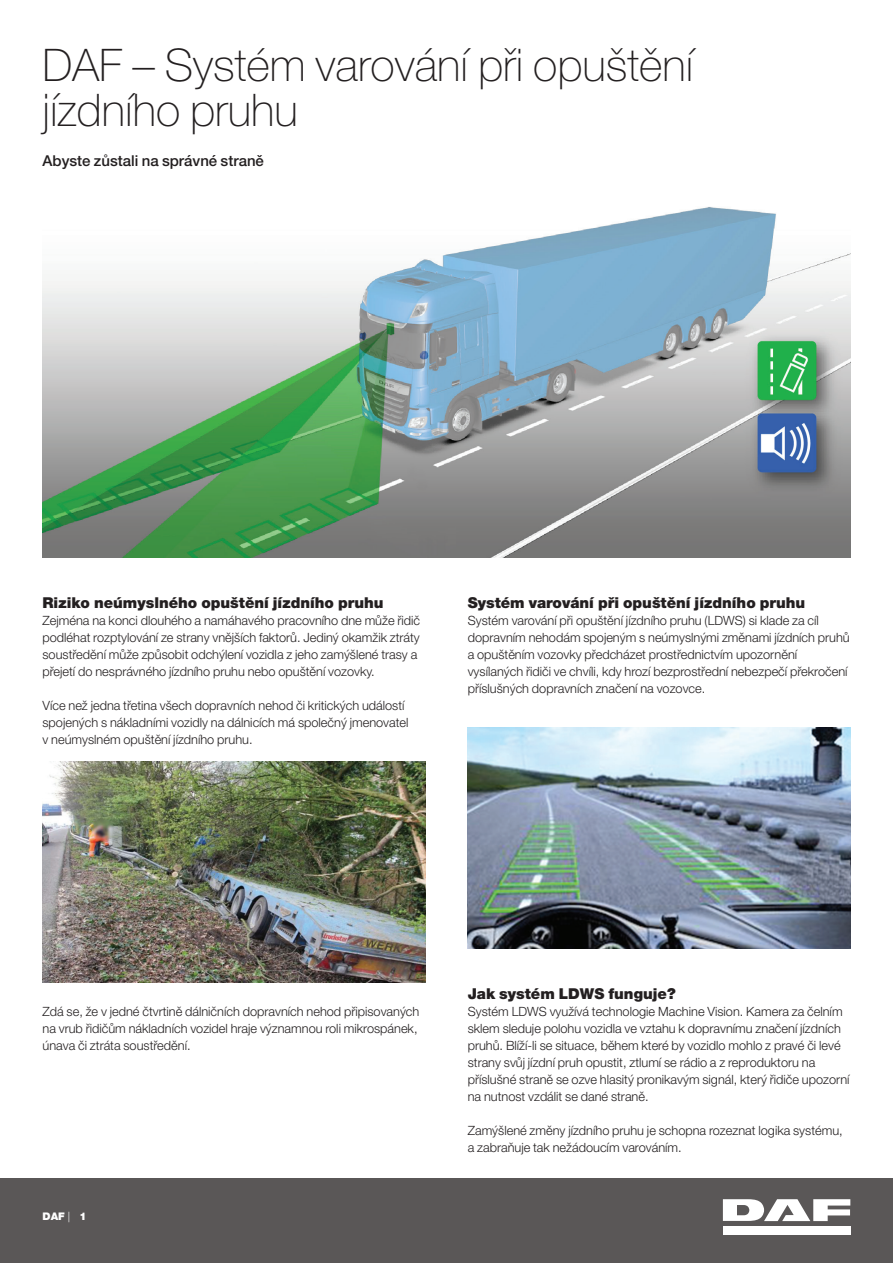
<style>
.page{position:relative;width:893px;height:1263px;background:#fff}
.page>*{position:absolute;margin:0;border:0;box-sizing:border-box;transform-origin:0 0}
.t1{font:100 45px/45px "Helvetica Neue LT Pro";color:#231f20}
.t2{font:900 15px "Helvetica Neue LT Pro";color:#231f20}
.t3{font:500 15px "Helvetica Neue LT Pro";color:#231f20}
.t4{font:300 12.75px/17px "Helvetica Neue LT Pro";color:#231f20}
.t5{font:900 10.5px "Helvetica Neue LT Pro";color:#fff}
.s1{font-weight:300}
</style>
<div class="page">
<div style="left:0;top:1178px;width:893px;height:85px;background:#5a5757"></div>
<div style="left:723px;top:1226px;width:127px;height:8px;background:#fff"></div>
<svg style="left:723px;top:1199px;width:127px;height:22px"></svg>
<img style="left:43px;top:207px;width:807px;height:350px">
<img style="left:43px;top:761px;width:382px;height:221px">
<img style="left:468px;top:727px;width:382px;height:221px">
<h1 class="t1" style="left:43px;top:42px;width:652px">DAF – Systém varování při opuštění jízdního pruhu</h1>
<p class="t3" style="left:43px;top:152px;width:223px">Abyste zůstali na správné straně</p>
<p class="t2" style="left:43px;top:594px;width:343px">Riziko neúmyslného opuštění jízdního pruhu</p>
<p class="t4" style="left:43px;top:612px;width:379px">Zejména na konci dlouhého a namáhavého pracovního dne může řidič podléhat rozptylování ze strany vnějších faktorů. Jediný okamžik ztráty soustředění může způsobit odchýlení vozidla z jeho zamýšlené trasy a přejetí do nesprávného jízdního pruhu nebo opuštění vozovky.</p>
<p class="t4" style="left:43px;top:697px;width:367px">Více než jedna třetina všech dopravních nehod či kritických událostí spojených s nákladními vozidly na dálnicích má společný jmenovatel v neúmyslném opuštění jízdního pruhu.</p>
<p class="t2" style="left:468px;top:594px;width:339px">Systém varování při opuštění jízdního pruhu</p>
<p class="t4" style="left:468px;top:612px;width:384px">Systém varování při opuštění jízdního pruhu (LDWS) si klade za cíl dopravním nehodám spojeným s neúmyslnými změnami jízdních pruhů a opuštěním vozovky předcházet prostřednictvím upozornění vysílaných řidiči ve chvíli, kdy hrozí bezprostřední nebezpečí překročení příslušných dopravních značení na vozovce.</p>
<p class="t4" style="left:43px;top:1003px;width:378px">Zdá se, že v jedné čtvrtině dálničních dopravních nehod připisovaných na vrub řidičům nákladních vozidel hraje významnou roli mikrospánek, únava či ztráta soustředění.</p>
<p class="t5" style="left:43px;top:1210px;width:45px">DAF <span class="s1">|</span> 1</p>
<p class="t2" style="left:468px;top:985px;width:209px">Jak systém LDWS funguje?</p>
<p class="t4" style="left:468px;top:1003px;width:383px">Systém LDWS využívá technologie Machine Vision. Kamera za čelním sklem sleduje polohu vozidla ve vztahu k dopravnímu značení jízdních pruhů. Blíží-li se situace, během které by vozidlo mohlo z pravé či levé strany svůj jízdní pruh opustit, ztlumí se rádio a z reproduktoru na příslušné straně se ozve hlasitý pronikavým signál, který řidiče upozorní na nutnost vzdálit se dané straně.</p>
<p class="t4" style="left:468px;top:1122px;width:376px">Zamýšlené změny jízdního pruhu je schopna rozeznat logika systému, a zabraňuje tak nežádoucím varováním.</p>
</div>
